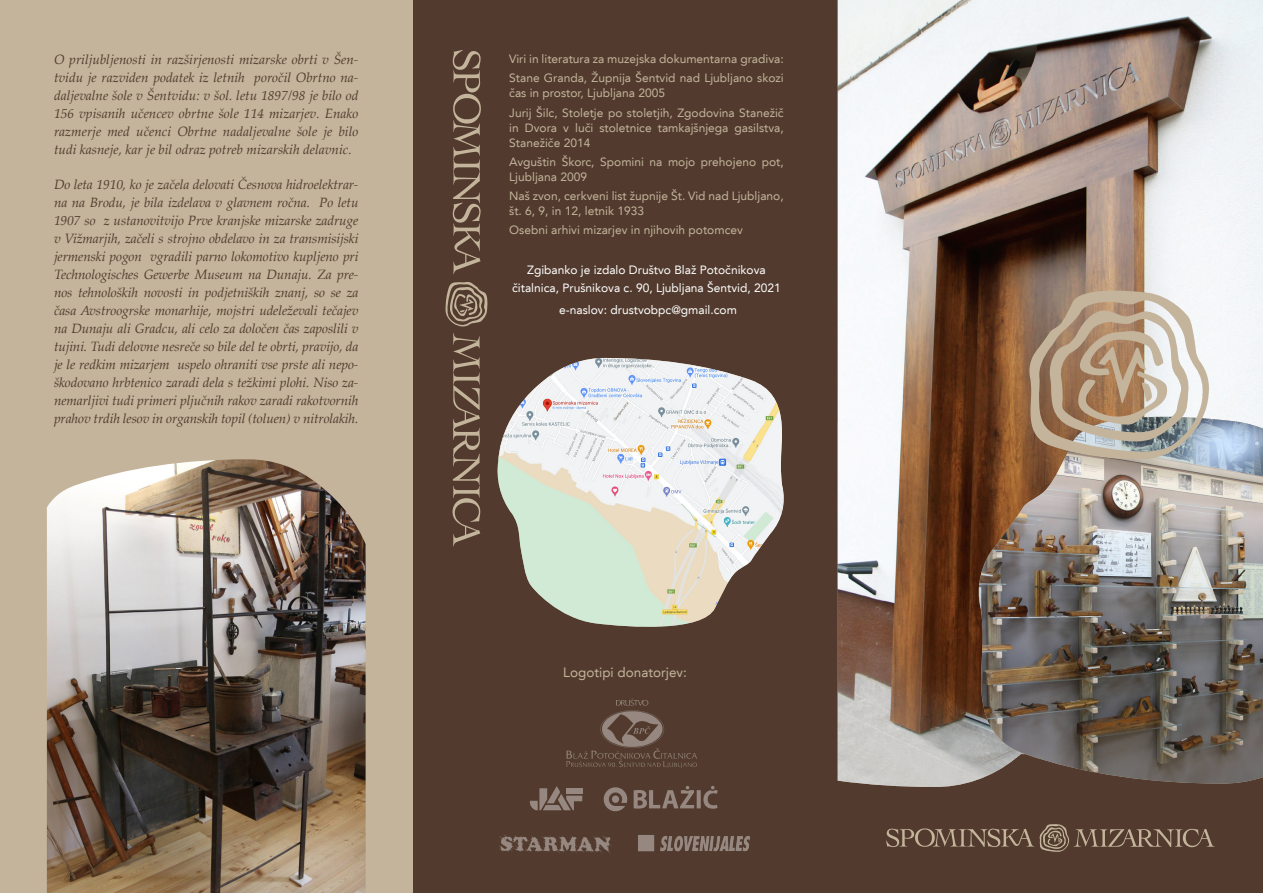
<style>
.page{position:relative;width:1263px;height:893px;background:#523b2e}
.page>*{position:absolute;margin:0;border:0;box-sizing:border-box;transform-origin:0 0}
.t1{font:italic 13.5px/18px "Palatino Linotype";letter-spacing:-.005em;color:#523b2e;text-align:justify}
.t2{font:13.5px "Avenir LT";color:#c3b49b}
.t3{font:12px/15px "Avenir LT";color:#c3b49b}
.t4{font:12px/18px "Avenir LT";color:#fff;text-align:center}
</style>
<div class="page">
<div style="left:0;top:0;width:412px;height:893px;background:#c3b49b"></div>
<img style="left:838px;top:0;width:425px;height:787px">
<svg style="left:886px;top:824px;width:329px;height:28px"></svg>
<svg style="left:967px;top:409px;width:296px;height:375px;background:#70503d"></svg>
<img style="left:977px;top:417px;width:286px;height:367px">
<svg style="left:1024px;top:287px;width:186px;height:173px;background:#b6a592"></svg>
<img style="left:47px;top:459px;width:319px;height:434px">
<svg style="left:530px;top:786px;width:52px;height:24px"></svg>
<img style="left:603px;top:786px;width:115px;height:26px">
<img style="left:562px;top:698px;width:141px;height:101px">
<img style="left:499px;top:835px;width:112px;height:18px">
<img style="left:638px;top:835px;width:112px;height:17px">
<img style="left:497px;top:358px;width:287px;height:269px">
<svg style="left:452px;top:333px;width:28px;height:213px"></svg>
<svg style="left:452px;top:50px;width:29px;height:224px"></svg>
<svg style="left:445px;top:282px;width:43px;height:45px"></svg>
<p class="t1" style="left:54px;top:50px;width:306px">O priljubljenosti in razširjenosti mizarske obrti v Šen&shy;tvidu je razviden podatek iz letnih poročil Obrtno na&shy;daljevalne šole v Šentvidu: v šol. letu 1897/98 je bilo od 156 vpisanih učencev obrtne šole 114 mizarjev. Enako razmerje med učenci Obrtne nadaljevalne šole je bilo tudi kasneje, kar je bil odraz potreb mizarskih delavnic.</p>
<p class="t1" style="left:54px;top:175px;width:306px">Do leta 1910, ko je začela delovati Česnova hidroelektrar&shy;na na Brodu, je bila izdelava v glavnem ročna. Po letu 1907 so z ustanovitvijo Prve kranjske mizarske zadruge v Vižmarjih, začeli s strojno obdelavo in za transmisijski jermenski pogon vgradili parno lokomotivo kupljeno pri Technologisches Gewerbe Museum na Dunaju. Za pre&shy;nos tehnoloških novosti in podjetniških znanj, so se za časa Avstroogrske monarhije, mojstri udeleževali tečajev na Dunaju ali Gradcu, ali celo za določen čas zaposlili v tujini. Tudi delovne nesreče so bile del te obrti, pravijo, da je le redkim mizarjem uspelo ohraniti vse prste ali nepo&shy;škodovano hrbtenico zaradi dela s težkimi plohi. Niso za&shy;nemarljivi tudi primeri pljučnih rakov zaradi rakotvornih prahov trdih lesov in organskih topil (toluen) v nitrolakih.</p>
<p class="t3" style="left:509px;top:52px;width:276px">Viri in literatura za muzejska dokumentarna gradiva:</p>
<p class="t3" style="left:509px;top:71px;width:276px">Stane Granda, Župnija Šentvid nad Ljubljano skozi čas in prostor, Ljubljana 2005</p>
<p class="t3" style="left:509px;top:105px;width:276px;text-align:justify">Jurij Šilc, Stoletje po stoletjih, Zgodovina Stanežič in Dvora v luči stoletnice tamkajšnjega gasilstva, Stanežiče 2014</p>
<p class="t3" style="left:509px;top:154px;width:276px">Avguštin Škorc, Spomini na mojo prehojeno pot,<br>Ljubljana 2009</p>
<p class="t3" style="left:509px;top:189px;width:276px">Naš zvon, cerkveni list župnije Št. Vid nad Ljubljano, št. 6, 9, in 12, letnik 1933</p>
<p class="t3" style="left:509px;top:223px;width:235px">Osebni arhivi mizarjev in njihovih potomcev</p>
<p class="t4" style="left:512px;top:261px;width:270px">Zgibanko je izdalo Društvo Blaž Potočnikova čitalnica, Prušnikova c. 90, Ljubljana Šentvid, 2021</p>
<p class="t4" style="left:559px;top:301px;width:179px">e-naslov: drustvobpc@gmail.com</p>
<p class="t2" style="left:563px;top:664px;width:125px">Logotipi donatorjev:</p>
</div>
